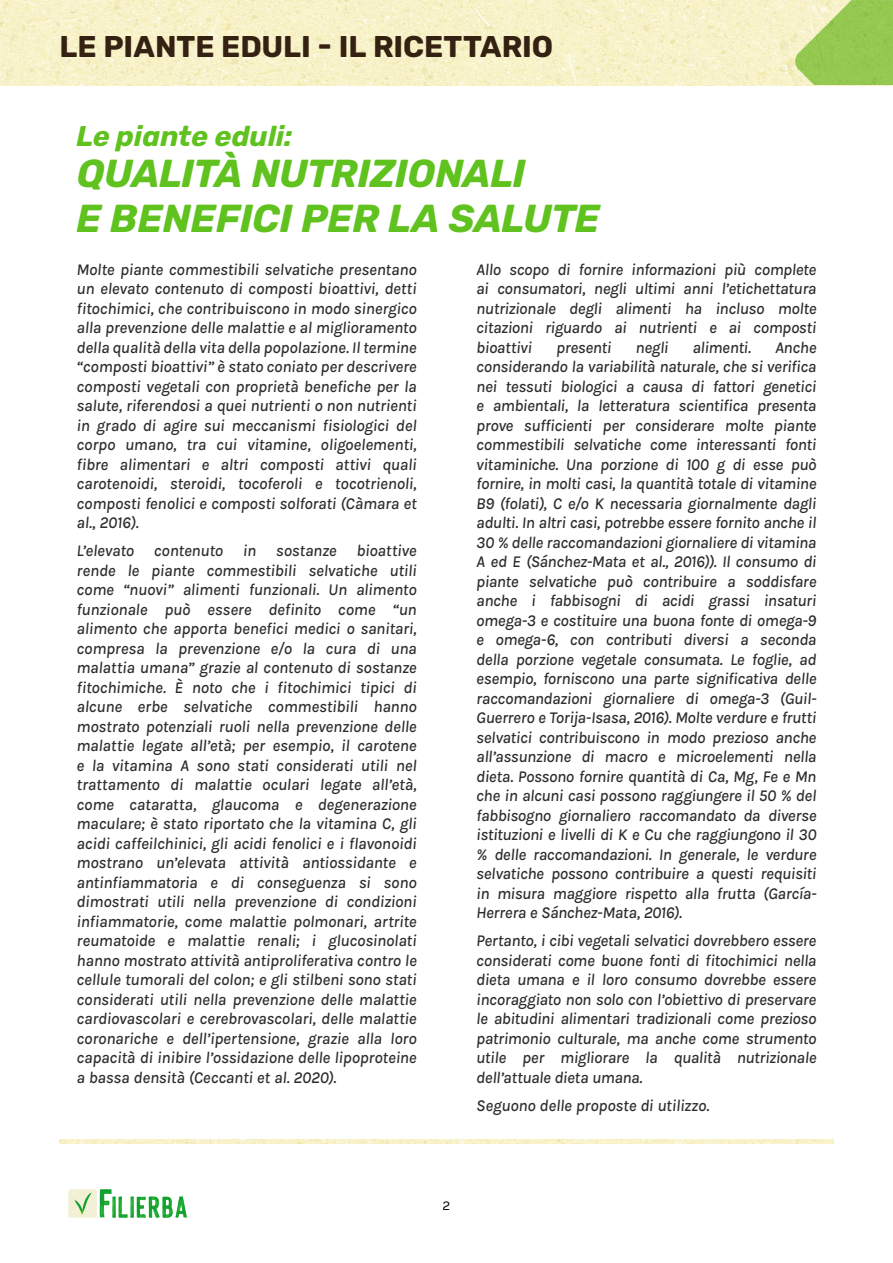
<style>
.page{position:relative;width:893px;height:1263px;background:#fff}
.page>*{position:absolute;margin:0;border:0;box-sizing:border-box;transform-origin:0 0}
.testo{font:italic 700 39px "Rubik";letter-spacing:-.005em;color:#60c21e}
.t1{font:700 30px "Rubik";color:#342111}
.testo-2{font:italic 700 28.5px "Rubik";color:#60c21e}
.testo-3{font:italic 500 16.5px/19.5px "Karla";letter-spacing:-.015em;color:#2d2d2d;text-align:justify}
.t2{font:13.5px "Karla";color:#000}
</style>
<div class="page">
<img style="left:0;top:0;width:794px;height:85px">
<img style="left:60px;top:1140px;width:773px;height:4px">
<svg style="left:68px;top:1189px;width:119px;height:29px"></svg>
<svg style="left:794px;top:0;width:99px;height:85px;background:#aad16c"></svg>
<h2 class="t1" style="left:60px;top:29px;width:495px">LE PIANTE EDULI - IL RICETTARIO</h2>
<p class="testo-2" style="left:77px;top:119px;width:218px">Le piante eduli:</p>
<p class="testo" style="left:77px;top:151px;width:450px">QUALITÀ NUTRIZIONALI</p>
<p class="testo" style="left:77px;top:196px;width:524px">E BENEFICI PER LA SALUTE</p>
<p class="testo-3" style="left:77px;top:259px;width:342px">Molte piante commestibili selvatiche presentano un elevato contenuto di composti bioattivi, detti fitochimici, che contribuiscono in modo sinergico alla prevenzione delle malattie e al miglioramento della qualità della vita della popolazione. Il termine “composti bioattivi” è stato coniato per descrivere composti vegetali con proprietà benefiche per la salute, riferendosi a quei nutrienti o non nutrienti in grado di agire sui meccanismi fisiologici del corpo umano, tra cui vitamine, oligoelementi, fibre alimentari e altri composti attivi quali carotenoidi, steroidi, tocoferoli e tocotrienoli, composti fenolici e composti solforati (Càmara et al., 2016).</p>
<p class="testo-3" style="left:77px;top:540px;width:342px">L’elevato contenuto in sostanze bioattive rende le piante commestibili selvatiche utili come “nuovi” alimenti funzionali. Un alimento funzionale può essere definito come “un alimento che apporta benefici medici o sanitari, compresa la prevenzione e/o la cura di una malattia umana” grazie al contenuto di sostanze fitochimiche. È noto che i fitochimici tipici di alcune erbe selvatiche commestibili hanno mostrato potenziali ruoli nella prevenzione delle malattie legate all’età; per esempio, il carotene e la vitamina A sono stati considerati utili nel trattamento di malattie oculari legate all’età, come cataratta, glaucoma e degenerazione maculare; è stato riportato che la vitamina C, gli acidi caffeilchinici, gli acidi fenolici e i flavonoidi mostrano un’elevata attività antiossidante e antinfiammatoria e di conseguenza si sono dimostrati utili nella prevenzione di condizioni infiammatorie, come malattie polmonari, artrite reumatoide e malattie renali; i glucosinolati hanno mostrato attività antiproliferativa contro le cellule tumorali del colon; e gli stilbeni sono stati considerati utili nella prevenzione delle malattie cardiovascolari e cerebrovascolari, delle malattie coronariche e dell’ipertensione, grazie alla loro capacità di inibire l’ossidazione delle lipoproteine a bassa densità (Ceccanti et al. 2020).</p>
<p class="testo-3" style="left:476px;top:259px;width:342px">Allo scopo di fornire informazioni più complete ai consumatori, negli ultimi anni l’etichettatura nutrizionale degli alimenti ha incluso molte citazioni riguardo ai nutrienti e ai composti bioattivi</p>
<p class="testo-3" style="left:556px;top:337px;width:57px">presenti</p>
<p class="testo-3" style="left:635px;top:337px;width:34px">negli</p>
<p class="testo-3" style="left:692px;top:337px;width:60px">alimenti.</p>
<p class="testo-3" style="left:476px;top:337px;width:342px;text-indent:299px">Anche considerando la variabilità naturale, che si verifica nei tessuti biologici a causa di fattori genetici e ambientali, la letteratura scientifica presenta prove sufficienti per considerare molte piante commestibili selvatiche come interessanti fonti vitaminiche. Una porzione di 100 g di esse può fornire, in molti casi, la quantità totale di vitamine B9 (folati), C e/o K necessaria giornalmente dagli adulti. In altri casi, potrebbe essere fornito anche il 30 % delle raccomandazioni giornaliere di vitamina A ed E (Sánchez-Mata et al., 2016)). Il consumo di piante selvatiche può contribuire a soddisfare anche i fabbisogni di acidi grassi insaturi omega-3 e costituire una buona fonte di omega-9 e omega-6, con contributi diversi a seconda della porzione vegetale consumata. Le foglie, ad esempio, forniscono una parte significativa delle raccomandazioni giornaliere di omega-3 (Guil-Guerrero e Torija-Isasa, 2016). Molte verdure e frutti selvatici contribuiscono in modo prezioso anche all’assunzione di macro e microelementi nella dieta. Possono fornire quantità di Ca, Mg, Fe e Mn che in alcuni casi possono raggiungere il 50 % del fabbisogno giornaliero raccomandato da diverse istituzioni e livelli di K e Cu che raggiungono il 30 % delle raccomandazioni. In generale, le verdure selvatiche possono contribuire a questi requisiti in misura maggiore rispetto alla frutta (García-Herrera e Sánchez-Mata, 2016).</p>
<p class="testo-3" style="left:476px;top:930px;width:342px">Pertanto, i cibi vegetali selvatici dovrebbero essere considerati come buone fonti di fitochimici nella dieta umana e il loro consumo dovrebbe essere incoraggiato non solo con l’obiettivo di preservare le abitudini alimentari tradizionali come prezioso patrimonio culturale, ma anche come strumento utile per migliorare la qualità nutrizionale dell’attuale dieta umana.</p>
<p class="testo-3" style="left:476px;top:1095px;width:235px">Seguono delle proposte di utilizzo.</p>
<p class="t2" style="left:443px;top:1196px;width:9px">2</p>
</div>
